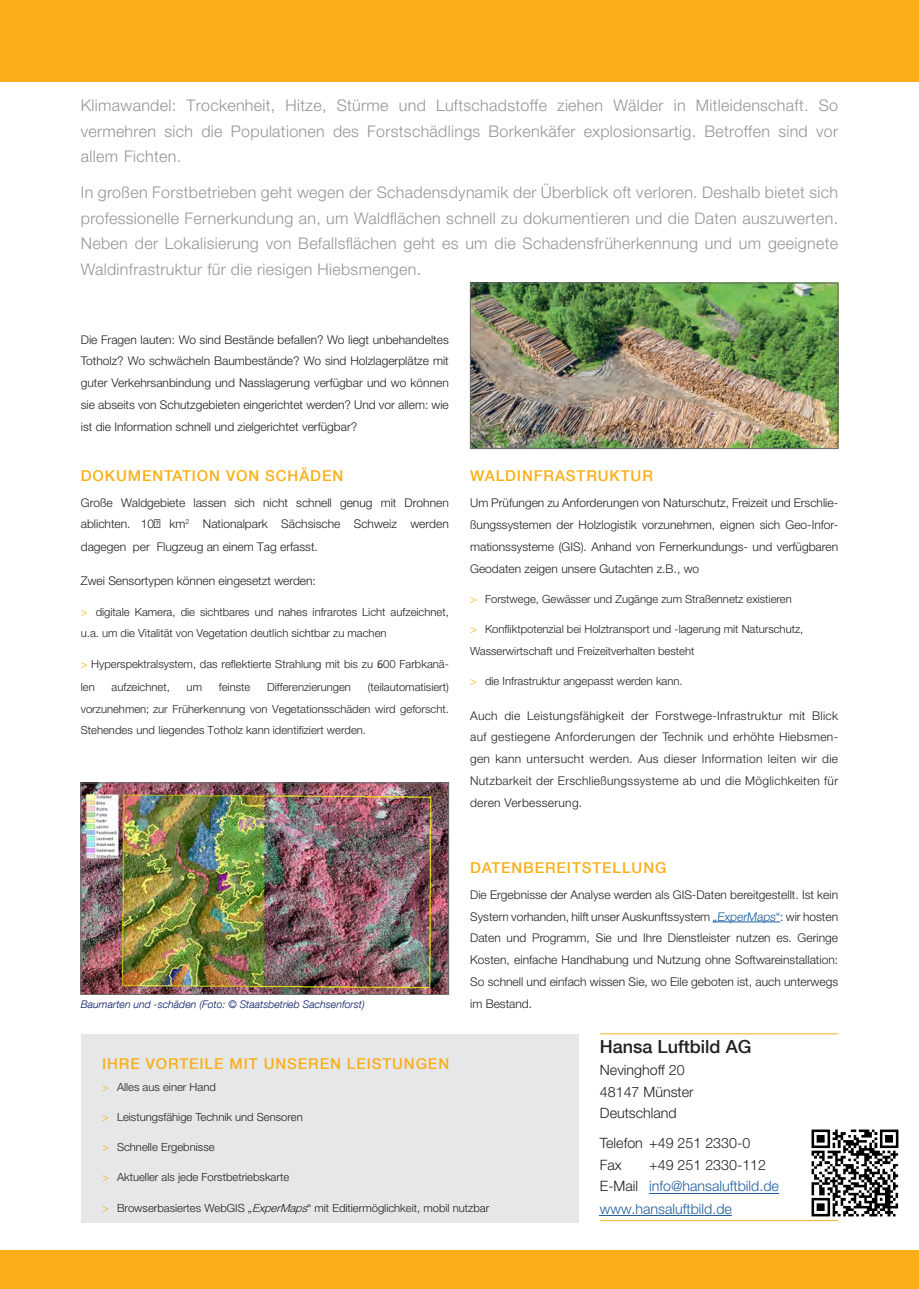
<style>
.page{position:relative;width:919px;height:1289px;background:#fff}
.page>*{position:absolute;margin:0;border:0;box-sizing:border-box;transform-origin:0 0}
.t1{font:500 18px "Helvetica Neue LT Com";color:#231f20}
.t2{font:300 16.05px/25.5px "Helvetica Neue LT Pro";letter-spacing:.02em;color:#939598;text-align:justify}
.t3{font:500 15px "Helvetica Neue LT Com";letter-spacing:.06em;color:#faaf18}
.t4{font:300 14.25px/21.9px "Helvetica Neue LT Pro";color:#205e9f}
.t5{font:300 14.25px/21.8px "Helvetica Neue LT Pro";color:#231f20}
.t6{font:300 12px/21.8px "Helvetica Neue LT Pro";color:#231f20;text-align:justify}
.t7{font:300 11.25px/21.8px "Helvetica Neue LT Pro";color:#231f20}
.t8{font:italic 300 10.5px "Helvetica Neue LT Com";color:#091b63}
.s1{color:#faaf18}
.s2{font-family:"Calibri";font-weight:400;font-size:12px}
.s3{color:#175d9e}
.s4{font-style:italic}
.s5{color:#231f20}
</style>
<div class="page">
<div style="left:0;top:0;width:918px;height:81px;background:#faaf18"></div>
<div style="left:81px;top:1033px;width:497px;height:189px;background:#e6e7e9"></div>
<hr style="left:600px;top:1214px;width:131px;height:1px;background:#205e9f">
<hr style="left:649px;top:1192px;width:129px;height:1px;background:#205e9f">
<hr style="left:600px;top:1220px;width:238px;height:1px;background:#faaf18">
<hr style="left:600px;top:1033px;width:238px;height:1px;background:#faaf18">
<img style="left:83px;top:784px;width:364px;height:208px">
<div style="left:81px;top:782px;width:368px;height:212px;border:1px solid #6c6d70"></div>
<div style="left:0;top:1250px;width:918px;height:38px;background:#faaf18"></div>
<hr style="left:712px;top:921px;width:68px;height:1px;background:#175d9e">
<img style="left:472px;top:285px;width:364px;height:162px">
<div style="left:470px;top:283px;width:368px;height:166px;border:1px solid #6c6d70"></div>
<img style="left:811px;top:1129px;width:88px;height:88px">
<h2 class="t2" style="left:81px;top:92px;width:758px">Klimawandel: Trockenheit, Hitze, Stürme und Luftschadstoffe ziehen Wälder in Mitleidenschaft. So vermehren sich die Populationen des Forstschädlings Borkenkäfer explosionsartig. Betroffen sind vor allem Fichten.</h2>
<p class="t2" style="left:81px;top:179px;width:758px">In großen Forstbetrieben geht wegen der Schadensdynamik der Überblick oft verloren. Deshalb bietet sich professionelle Fernerkundung an, um Waldflächen schnell zu dokumentieren und die Daten auszuwerten.<br>Neben der Lokalisierung von Befallsflächen geht es um die Schadensfrüherkennung und um geeignete Waldinfrastruktur für die riesigen Hiebsmengen.</p>
<p class="t6" style="left:81px;top:328px;width:369px">Die Fragen lauten: Wo sind Bestände befallen? Wo liegt unbehandeltes Totholz? Wo schwächeln Baumbestände? Wo sind Holzlagerplätze mit guter Verkehrsanbindung und Nasslagerung verfügbar und wo können sie abseits von Schutzgebieten eingerichtet werden? Und vor allem: wie ist die Information schnell und zielgerichtet verfügbar?</p>
<p class="t3" style="left:81px;top:467px;width:264px">DOKUMENTATION VON SCHÄDEN</p>
<p class="t6" style="left:81px;top:492px;width:369px;line-height:21.1px">Große Waldgebiete lassen sich nicht schnell genug mit Drohnen ablichten. 10ì km<sup>2</sup> Nationalpark Sächsische Schweiz werden</p>
<p class="t6" style="left:81px;top:535px;width:238px">dagegen per Flugzeug an einem Tag erfasst.</p>
<p class="t6" style="left:81px;top:570px;width:236px">Zwei Sensortypen können eingesetzt werden:</p>
<p class="t7" style="left:81px;top:600px;width:369px"><span class="s1">&gt;</span> digitale Kamera, die sichtbares und nahes infrarotes Licht aufzeichnet, u.a. um die Vitalität von Vegetation deutlich sichtbar zu machen</p>
<p class="t7" style="left:81px;top:652px;width:369px;line-height:22.5px"><span class="s1">&gt;</span> Hyperspektralsystem, das reflektierte Strahlung mit bis zu <span class="s2">6</span>00 Farbkanä&shy;len</p>
<p class="t7" style="left:81px;top:675px;width:369px;text-align:justify;text-indent:287px">(teilautomatisiert) vorzunehmen; zur Früherkennung von Vegetationsschäden wird geforscht.<br>Stehendes und liegendes Totholz kann identifiziert werden.</p>
<p class="t7" style="left:112px;top:675px;width:60px">aufzeichnet,</p>
<p class="t7" style="left:187px;top:675px;width:17px">um</p>
<p class="t7" style="left:219px;top:675px;width:33px">feinste</p>
<p class="t7" style="left:267px;top:675px;width:85px">Differenzierungen</p>
<p class="t8" style="left:81px;top:997px;width:285px">Baumarten und -schäden (Foto: © Staatsbetrieb Sachsenforst)</p>
<p class="t3" style="left:470px;top:467px;width:184px">WALDINFRASTRUKTUR</p>
<p class="t6" style="left:470px;top:492px;width:369px">Um Prüfungen zu Anforderungen von Naturschutz, Freizeit und Erschlie&shy;ßungssystemen der Holzlogistik vorzunehmen, eignen sich Geo-Infor&shy;mationssysteme (GIS). Anhand von Fernerkundungs- und verfügbaren Geodaten zeigen unsere Gutachten z.B., wo</p>
<p class="t7" style="left:470px;top:587px;width:323px"><span class="s1">&gt;</span> Forstwege, Gewässer und Zugänge zum Straßennetz existieren</p>
<p class="t7" style="left:470px;top:618px;width:335px"><span class="s1">&gt;</span> Konfliktpotenzial bei Holztransport und -lagerung mit Naturschutz,<br>Wasserwirtschaft und Freizeitverhalten besteht</p>
<p class="t7" style="left:470px;top:670px;width:214px"><span class="s1">&gt;</span> die Infrastruktur angepasst werden kann.</p>
<p class="t6" style="left:470px;top:704px;width:369px">Auch die Leistungsfähigkeit der Forstwege-Infrastruktur mit Blick auf gestiegene Anforderungen der Technik und erhöhte Hiebsmen&shy;gen kann untersucht werden. Aus dieser Information leiten wir die Nutzbarkeit der Erschließungssysteme ab und die Möglichkeiten für deren Verbesserung.</p>
<p class="t3" style="left:470px;top:858px;width:198px">DATENBEREITSTELLUNG</p>
<p class="t6" style="left:470px;top:883px;width:369px">Die Ergebnisse der Analyse werden als GIS-Daten bereitgestellt. Ist kein System vorhanden, hilft unser Auskunftssystem <span class="s3">„ExperMaps“</span>: wir hosten Daten und Programm, Sie und Ihre Dienstleister nutzen es. Geringe Kosten, einfache Handhabung und Nutzung ohne Softwareinstallation:<br>So schnell und einfach wissen Sie, wo Eile geboten ist, auch unterwegs im Bestand.</p>
<p class="t3" style="left:102px;top:1054px;width:348px">IHRE VORTEILE MIT UNSEREN LEISTUNGEN</p>
<p class="t7" style="left:102px;top:1075px;width:115px"><span class="s1">&gt;</span> Alles aus einer Hand</p>
<p class="t7" style="left:102px;top:1105px;width:202px"><span class="s1">&gt;</span> Leistungsfähige Technik und Sensoren</p>
<p class="t7" style="left:102px;top:1135px;width:114px"><span class="s1">&gt;</span> Schnelle Ergebnisse</p>
<p class="t7" style="left:102px;top:1166px;width:188px"><span class="s1">&gt;</span> Aktueller als jede Forstbetriebskarte</p>
<p class="t7" style="left:102px;top:1196px;width:388px"><span class="s1">&gt;</span> Browserbasiertes WebGIS „<span class="s4">ExperMaps</span>“ mit Editiermöglichkeit, mobil nutzbar</p>
<h1 class="t1" style="left:600px;top:1035px;width:153px">Hansa Luftbild AG</h1>
<p class="t5" style="left:600px;top:1058px;width:95px">Nevinghoff 20<br>48147 Münster<br>Deutschland</p>
<p class="t5" style="left:600px;top:1132px;width:152px">Telefon +49 251 2330-0<br>Fax</p>
<p class="t4" style="left:600px;top:1153px;width:180px;text-indent:49px"><span class="s5">+49 251 2330-112<br>E-Mail</span> info@hansaluftbild.de www.hansaluftbild.de</p>
</div>
